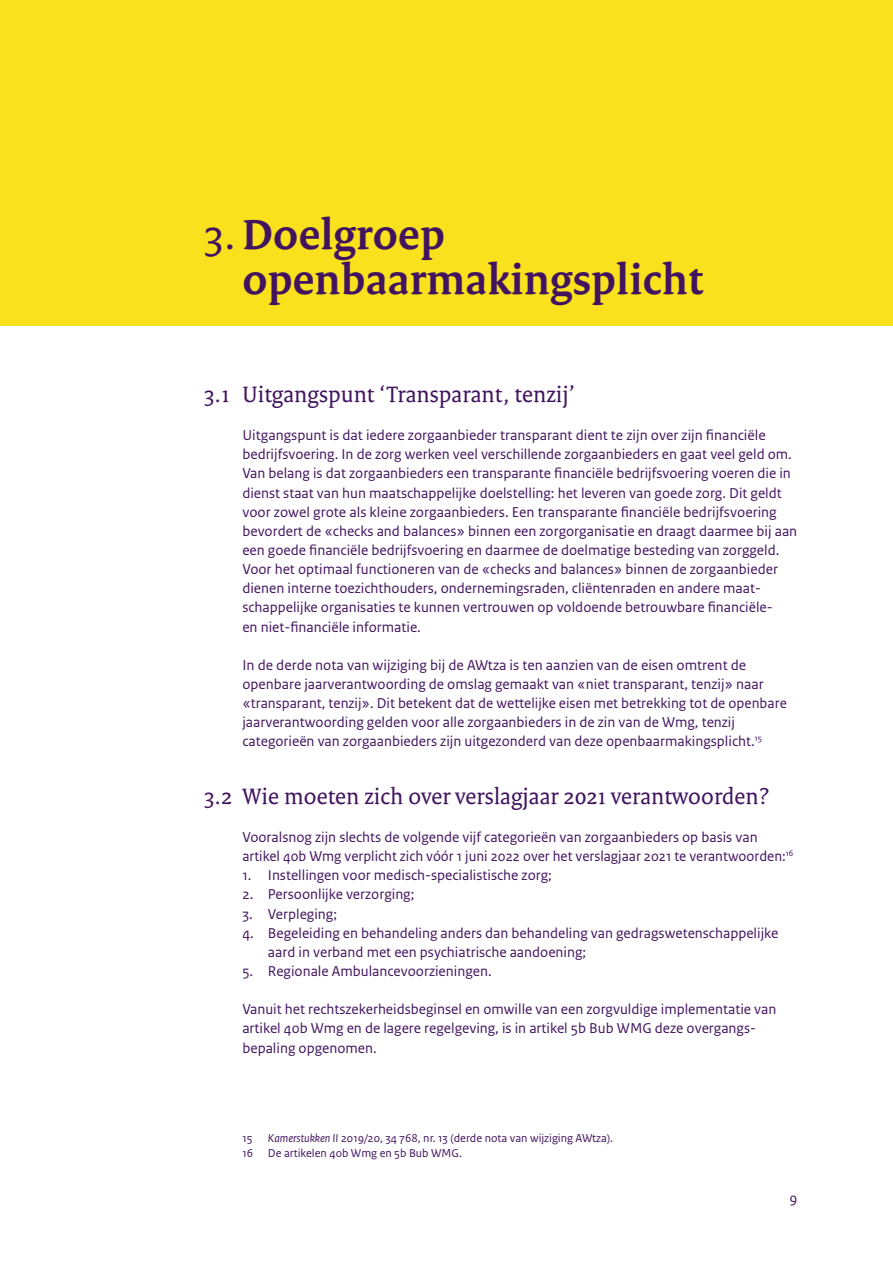
<style>
.page{position:relative;width:893px;height:1263px;background:#fff}
.page>*{position:absolute;margin:0;border:0;box-sizing:border-box;transform-origin:0 0}
.H1___Wtza_04_-_Kop_n{font:700 45px/45px "Rijksoverheid Serif";letter-spacing:.005em;color:#42145f}
.H2___Wtza_05_-_Kop_n{font:24px "Rijksoverheid Serif";letter-spacing:.005em;color:#42145f}
.Wtza_11_-_Plat{font:15px/19.2px "Rijksoverheid Sans Text";color:#42145f}
.Wtza_12_-_Plat_opsom{font:15px/19.2px "Rijksoverheid Sans Text";color:#42145f}
.Wtza_24_-_Voetnoot{font:12px "Rijksoverheid Sans Text";color:#42145f}
.s1{font-weight:400}
.s2{font-style:italic}
</style>
<div class="page">
<div style="left:0;top:0;width:893px;height:325px;background:#f9e11e"></div>
<h1 class="H1___Wtza_04_-_Kop_n" style="left:242px;top:211px;width:462px;text-indent:-38px"><span class="s1">3.</span>Doelgroep openbaarmakingsplicht</h1>
<h2 class="H2___Wtza_05_-_Kop_n" style="left:204px;top:380px;width:372px">3.1 Uitgangspunt ‘Transparant, tenzij’</h2>
<p class="Wtza_11_-_Plat" style="left:242px;top:426px;width:556px">Uitgangspunt is dat iedere zorgaanbieder transparant dient te zijn over zijn financiële bedrijfsvoering. In de zorg werken veel verschillende zorgaanbieders en gaat veel geld om.<br>Van belang is dat zorgaanbieders een transparante financiële bedrijfsvoering voeren die in dienst staat van hun maatschappelijke doelstelling: het leveren van goede zorg. Dit geldt voor zowel grote als kleine zorgaanbieders. Een transparante financiële bedrijfsvoering bevordert de «checks and balances» binnen een zorgorganisatie en draagt daarmee bij aan een goede financiële bedrijfsvoering en daarmee de doelmatige besteding van zorggeld.<br>Voor het optimaal functioneren van de «checks and balances» binnen de zorgaanbieder dienen interne toezichthouders, ondernemingsraden, cliëntenraden en andere maat&shy;schappelijke organisaties te kunnen vertrouwen op voldoende betrouwbare financiële-<br>en niet-financiële informatie.</p>
<p class="Wtza_11_-_Plat" style="left:242px;top:655px;width:546px">In de derde nota van wijziging bij de AWtza is ten aanzien van de eisen omtrent de openbare jaarverantwoording de omslag gemaakt van «niet transparant, tenzij» naar «transparant, tenzij». Dit betekent dat de wettelijke eisen met betrekking tot de openbare jaarverantwoording gelden voor alle zorgaanbieders in de zin van de Wmg, tenzij categorieën van zorgaanbieders zijn uitgezonderd van deze openbaarmakingsplicht.<sup>15</sup></p>
<h2 class="H2___Wtza_05_-_Kop_n" style="left:204px;top:782px;width:567px">3.2 Wie moeten zich over verslagjaar 2021 verantwoorden?</h2>
<p class="Wtza_11_-_Plat" style="left:242px;top:828px;width:552px">Vooralsnog zijn slechts de volgende vijf categorieën van zorgaanbieders op basis van artikel 40b Wmg verplicht zich vóór 1 juni 2022 over het verslagjaar 2021 te verantwoorden:<sup>16</sup></p>
<p class="Wtza_12_-_Plat_opsom" style="left:242px;top:866px;width:311px">1. Instellingen voor medisch-specialistische zorg;</p>
<p class="Wtza_12_-_Plat_opsom" style="left:242px;top:885px;width:174px">2. Persoonlijke verzorging;</p>
<p class="Wtza_12_-_Plat_opsom" style="left:242px;top:904px;width:96px">3. Verpleging;</p>
<p class="Wtza_12_-_Plat_opsom" style="left:268px;top:923px;width:512px;text-indent:-26px">4. Begeleiding en behandeling anders dan behandeling van gedragswetenschappelijke aard in verband met een psychiatrische aandoening;</p>
<p class="Wtza_12_-_Plat_opsom" style="left:242px;top:962px;width:251px">5. Regionale Ambulancevoorzieningen.</p>
<p class="Wtza_11_-_Plat" style="left:242px;top:1000px;width:536px">Vanuit het rechtszekerheidsbeginsel en omwille van een zorgvuldige implementatie van artikel 40b Wmg en de lagere regelgeving, is in artikel 5b Bub WMG deze overgangs&shy;bepaling opgenomen.</p>
<p class="Wtza_24_-_Voetnoot" style="left:242px;top:1131px;width:12px">15</p>
<p class="Wtza_24_-_Voetnoot" style="left:268px;top:1131px;width:347px"><span class="s2">Kamerstukken II</span> 2019/20, 34 768, nr. 13 (derde nota van wijziging AWtza).</p>
<p class="Wtza_24_-_Voetnoot" style="left:242px;top:1146px;width:221px">16 De artikelen 40b Wmg en 5b Bub WMG.</p>
<p class="Wtza_11_-_Plat" style="left:789px;top:1189px;width:9px">9</p>
</div>
